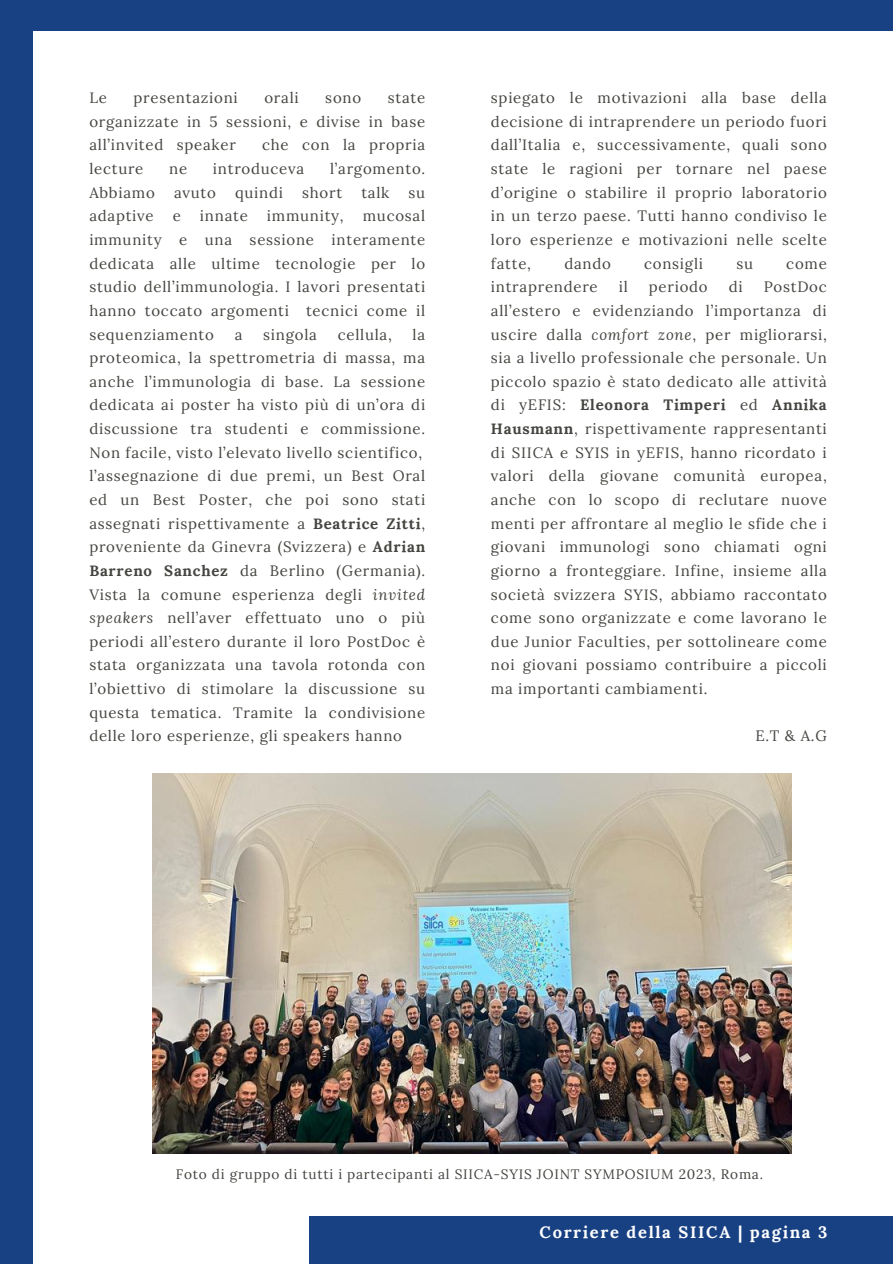
<style>
.page{position:relative;width:893px;height:1264px;background:#fff}
.page>*{position:absolute;margin:0;border:0;box-sizing:border-box;transform-origin:0 0}
.t1{font:700 16.5px "Lora";letter-spacing:.1em;color:#fff}
.t2{font:15px/23.7px "Lora";letter-spacing:.05em;color:#444440;text-align:justify}
.t3{font:13.65px "Lora";letter-spacing:.055em;color:#444440}
.s1{font-weight:700}
.s2{font-style:italic}
</style>
<div class="page">
<div style="left:0;top:0;width:33px;height:1263px;background:#184183"></div>
<div style="left:0;top:0;width:892px;height:30px;background:#184183"></div>
<div style="left:309px;top:1216px;width:583px;height:47px;background:#184183"></div>
<img style="left:152px;top:773px;width:639px;height:380px">
<p class="t2" style="left:89px;top:86px;width:19px">Le</p>
<p class="t2" style="left:133px;top:86px;width:106px">presentazioni</p>
<p class="t2" style="left:264px;top:86px;width:36px">orali</p>
<p class="t2" style="left:325px;top:86px;width:37px">sono</p>
<p class="t2" style="left:89px;top:86px;width:337px;text-indent:298px">state organizzate in 5 sessioni, e divise in base all’invited speaker</p>
<p class="t2" style="left:262px;top:133px;width:165px">che con la propria</p>
<p class="t2" style="left:89px;top:157px;width:56px">lecture</p>
<p class="t2" style="left:169px;top:157px;width:19px">ne</p>
<p class="t2" style="left:213px;top:157px;width:93px">introduceva</p>
<p class="t2" style="left:330px;top:157px;width:97px">l’argomento.</p>
<p class="t2" style="left:89px;top:180px;width:67px">Abbiamo</p>
<p class="t2" style="left:174px;top:180px;width:43px">avuto</p>
<p class="t2" style="left:235px;top:180px;width:49px">quindi</p>
<p class="t2" style="left:302px;top:180px;width:41px">short</p>
<p class="t2" style="left:361px;top:180px;width:29px">talk</p>
<p class="t2" style="left:408px;top:180px;width:18px">su</p>
<p class="t2" style="left:89px;top:204px;width:66px">adaptive</p>
<p class="t2" style="left:173px;top:204px;width:10px">e</p>
<p class="t2" style="left:200px;top:204px;width:49px">innate</p>
<p class="t2" style="left:267px;top:204px;width:78px">immunity,</p>
<p class="t2" style="left:89px;top:204px;width:337px;text-indent:273px">mucosal immunity e una sessione interamente dedicata alle ultime tecnologie per lo studio dell’immunologia. I lavori presentati hanno toccato argomenti tecnici come il sequenziamento</p>
<p class="t2" style="left:89px;top:322px;width:337px;text-align:left;text-indent:323px">la proteomica, la spettrometria di massa, ma anche l’immunologia di base. La sessione dedicata ai poster ha visto più di un’ora di discussione tra studenti e commissione.<br>Non facile, visto l’elevato livello scientifico, l’assegnazione di due premi, un Best Oral ed un Best Poster, che poi sono stati assegnati rispettivamente a <span class="s1">Beatrice Zitti</span>, proveniente da Ginevra (Svizzera) e <span class="s1">Adrian Barreno Sanchez</span> da Berlino (Germania).<br>Vista la comune esperienza degli <span class="s2">invited speakers</span> nell’aver effettuato uno o più periodi all’estero durante il loro PostDoc è stata organizzata una tavola rotonda con l’obiettivo di stimolare la discussione su questa tematica. Tramite la condivisione delle loro esperienze, gli speakers hanno</p>
<p class="t2" style="left:235px;top:322px;width:9px">a</p>
<p class="t2" style="left:263px;top:322px;width:55px">singola</p>
<p class="t2" style="left:338px;top:322px;width:56px">cellula,</p>
<p class="t2" style="left:491px;top:86px;width:337px">spiegato le motivazioni alla base della decisione di intraprendere un periodo fuori dall’Italia e, successivamente, quali sono state le ragioni per tornare nel paese d’origine o stabilire il proprio laboratorio in un terzo paese. Tutti hanno condiviso le loro esperienze e motivazioni nelle scelte fatte,</p>
<p class="t2" style="left:564px;top:251px;width:48px">dando</p>
<p class="t2" style="left:644px;top:251px;width:60px">consigli</p>
<p class="t2" style="left:736px;top:251px;width:18px">su</p>
<p class="t2" style="left:786px;top:251px;width:42px">come</p>
<p class="t2" style="left:491px;top:275px;width:108px">intraprendere</p>
<p class="t2" style="left:618px;top:275px;width:11px">il</p>
<p class="t2" style="left:648px;top:275px;width:60px">periodo</p>
<p class="t2" style="left:728px;top:275px;width:15px">di</p>
<p class="t2" style="left:491px;top:275px;width:337px;text-indent:273px">PostDoc all’estero e evidenziando l’importanza di uscire dalla <span class="s2">comfort zone</span>, per migliorarsi, sia a livello professionale che personale. Un piccolo spazio è stato dedicato alle attività di yEFIS: <span class="s1">Eleonora Timperi</span> ed <span class="s1">Annika Hausmann</span>, rispettivamente rappresentanti di SIICA e SYIS in yEFIS, hanno ricordato i valori della giovane comunità europea, anche con lo scopo di reclutare nuove menti per affrontare al meglio le sfide che i giovani immunologi sono chiamati ogni giorno a fronteggiare. Infine, insieme alla società svizzera SYIS, abbiamo raccontato come sono organizzate e come lavorano le due Junior Faculties, per sottolineare come noi giovani possiamo contribuire a piccoli ma importanti cambiamenti.</p>
<p class="t2" style="left:755px;top:724px;width:73px">E.T &amp; A.G</p>
<p class="t3" style="left:176px;top:1164px;width:588px">Foto di gruppo di tutti i partecipanti al SIICA-SYIS JOINT SYMPOSIUM 2023<span class="s2">,</span> Roma.</p>
<p class="t1" style="left:539px;top:1221px;width:289px">Corriere della SIICA | pagina 3</p>
</div>
